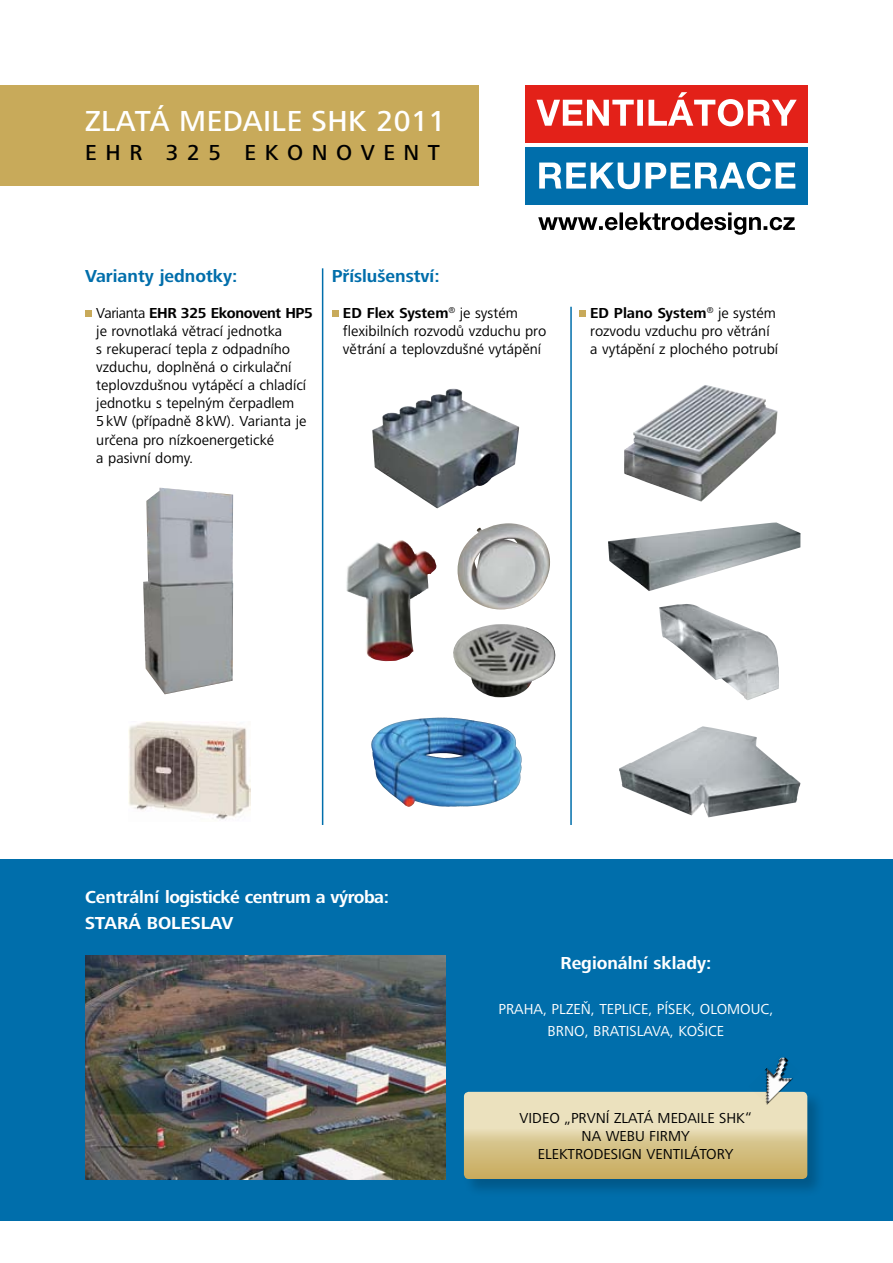
<style>
.page{position:relative;width:893px;height:1263px;background:#fff}
.page>*{position:absolute;margin:0;border:0;box-sizing:border-box;transform-origin:0 0}
.t1{font:500 30px "Frutiger Next LTCE";letter-spacing:.015em;color:#fff}
.t2{font:500 22.5px "Frutiger Next LTCE";letter-spacing:.38em;color:#000}
.t3{font:700 18px/26px "Frutiger Next LTCE";letter-spacing:-.025em;color:#fff}
.t4{font:700 18px "Frutiger Next LTCE";color:#006eab}
.t5{font:700 18px "Frutiger Next LTCE";letter-spacing:-.005em;color:#fff}
.t6{font:15px/18.1px "Frutiger Next LTCE";color:#000}
.t7{font:15px "Frutiger Next LTCE";color:#fff}
.s1{font-weight:700}
</style>
<div class="page">
<div style="left:0;top:859px;width:893px;height:361px;background:#006eab"></div>
<div style="left:463px;top:1090px;width:362px;height:107px;background:#000;opacity:.2"></div>
<div style="left:85px;top:310px;width:7px;height:6px;background:#c8aa5a"></div>
<svg style="left:332px;top:310px;width:6px;height:6px"></svg>
<div style="left:579px;top:310px;width:7px;height:6px;background:#c8aa5a"></div>
<img style="left:143px;top:488px;width:90px;height:206px">
<img style="left:129px;top:722px;width:122px;height:98px">
<img style="left:346px;top:540px;width:91px;height:121px">
<img style="left:458px;top:523px;width:92px;height:86px">
<img style="left:453px;top:624px;width:103px;height:73px">
<img style="left:371px;top:717px;width:73px;height:90px">
<img style="left:372px;top:389px;width:147px;height:119px">
<img style="left:624px;top:385px;width:154px;height:117px">
<img style="left:619px;top:726px;width:181px;height:91px">
<img style="left:659px;top:604px;width:120px;height:96px">
<img style="left:608px;top:522px;width:192px;height:69px">
<div style="left:526px;top:85px;width:282px;height:57px;background:#e32119"></div>
<div style="left:526px;top:148px;width:282px;height:57px;background:#006eab"></div>
<svg style="left:539px;top:162px;width:256px;height:27px"></svg>
<svg style="left:536px;top:92px;width:261px;height:34px"></svg>
<svg style="left:538px;top:212px;width:257px;height:23px"></svg>
<img style="left:85px;top:955px;width:361px;height:224px">
<hr style="left:570px;top:307px;width:2px;height:518px;background:#006eab">
<hr style="left:322px;top:268px;width:1px;height:557px;background:#006eab">
<div style="left:0;top:85px;width:478px;height:100px;background:#c8aa5a"></div>
<svg style="left:464px;top:1090px;width:343px;height:89px;background:#d9ca9a"></svg>
<img style="left:748px;top:1057px;width:52px;height:48px">
<h1 class="t1" style="left:85px;top:104px;width:362px">ZLATÁ MEDAILE SHK 2011</h1>
<h2 class="t2" style="left:85px;top:140px;width:356px">EHR 325 EKONOVE NT</h2>
<p class="t4" style="left:85px;top:266px;width:154px">Varianty jednotky:</p>
<p class="t6" style="left:96px;top:304px;width:218px">Varianta <span class="s1">EHR 325 Ekonovent HP5 </span>je rovnotlaká větrací jednotka<br>s rekuperací tepla z odpadního vzduchu, doplněná o cirkulační teplovzdušnou vytápěcí a chladící jednotku s tepelným čerpadlem<br>5kW (případně 8kW). Varianta je určena pro nízkoenergetické<br>a pasivní domy.</p>
<p class="t4" style="left:332px;top:266px;width:109px">Příslušenství:</p>
<p class="t6" style="left:343px;top:304px;width:205px"><span class="s1">ED Flex System</span><sup>®</sup> je systém flexibilních rozvodů vzduchu pro větrání a teplovzdušné vytápění</p>
<p class="t6" style="left:590px;top:304px;width:189px"><span class="s1">ED Plano System</span><sup>®</sup> je systém rozvodu vzduchu pro větrání a vytápění z plochého potrubí</p>
<p class="t3" style="left:85px;top:884px;width:305px">Centrální logistické centrum a výroba:<br>Stará</p>
<p class="t5" style="left:147px;top:913px;width:36px">Boleslav</p>
<p class="t5" style="left:560px;top:953px;width:153px">Regionální sklady:</p>
<p class="t7" style="left:498px;top:1000px;width:18px">Praha</p>
<p class="t7" style="left:543px;top:1000px;width:72px">, Plzeň, Teplice</p>
<p class="t7" style="left:648px;top:1000px;width:73px">, Písek, Olomouc</p>
<p class="t7" style="left:769px;top:1000px;width:6px">,</p>
<p class="t7" style="left:548px;top:1023px;width:10px">Brno</p>
<p class="t7" style="left:585px;top:1023px;width:18px">, Bratislava</p>
<p class="t7" style="left:670px;top:1023px;width:42px">, Košice</p>
<p class="t6" style="left:520px;top:1109px;width:18px">Video</p>
<p class="t6" style="left:564px;top:1109px;width:24px">„Prvn</p>
<p class="t6" style="left:606px;top:1109px;width:61px">í zlatá medaile</p>
<p class="t6" style="left:719px;top:1109px;width:34px">SHK“</p>
<p class="t6" style="left:582px;top:1127px;width:77px">na webufirm</p>
<p class="t6" style="left:681px;top:1127px;width:8px">y</p>
<p class="t6" style="left:538px;top:1145px;width:17px">Elektrodesign</p>
<p class="t6" style="left:646px;top:1145px;width:9px">ventil</p>
<p class="t6" style="left:691px;top:1145px;width:42px">átory</p>
</div>
